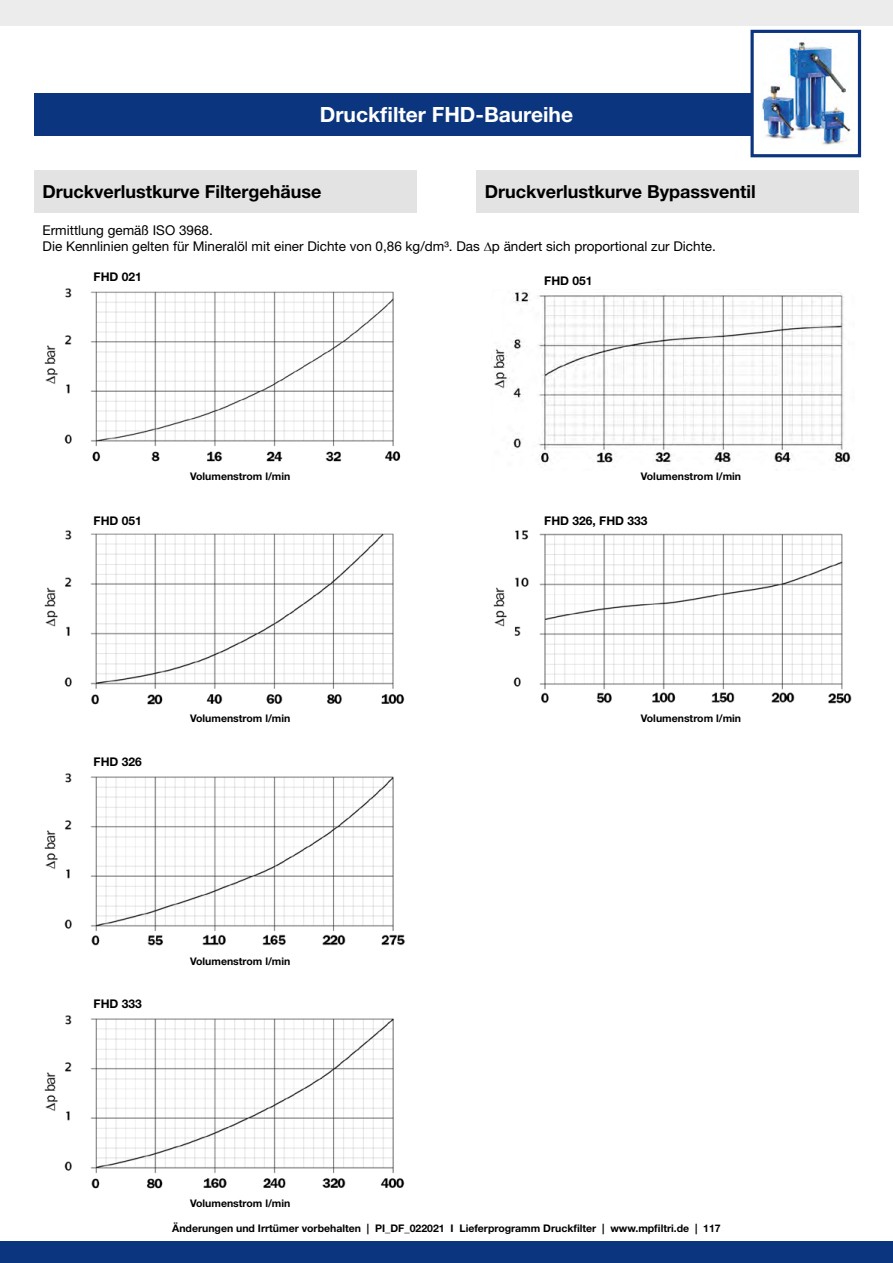
<style>
.page{position:relative;width:893px;height:1263px;background:#fff}
.page>*{position:absolute;margin:0;border:0;box-sizing:border-box;transform-origin:0 0}
.t1{font:700 21px "Helvetica Neue LT Std";color:#fff}
.t2{font:700 18px "Helvetica Neue LT Std";color:#000}
.t3{font:13.5px "Helvetica Neue LT Std";color:#000}
.t4{font:700 12px "Helvetica Neue LT Std";color:#000}
.t5{font:700 10.5px "Helvetica Neue LT Std";color:#000}
</style>
<div class="page">
<div style="left:34px;top:94px;width:719px;height:42px;background:#0b367f"></div>
<div style="left:0;top:0;width:893px;height:26px;background:#ececec"></div>
<div style="left:750px;top:30px;width:111px;height:127px;border:3px solid #0b367f"></div>
<div style="left:0;top:1242px;width:893px;height:21px;background:#0b367f"></div>
<img style="left:761px;top:42px;width:90px;height:104px">
<img style="left:44px;top:288px;width:357px;height:174px">
<img style="left:491px;top:291px;width:361px;height:175px">
<img style="left:44px;top:530px;width:361px;height:175px">
<img style="left:493px;top:530px;width:359px;height:174px">
<img style="left:44px;top:773px;width:362px;height:173px">
<img style="left:44px;top:1015px;width:361px;height:174px">
<div style="left:34px;top:170px;width:383px;height:43px;background:#e3e3e3"></div>
<div style="left:476px;top:170px;width:383px;height:43px;background:#e3e3e3"></div>
<h1 class="t1" style="left:320px;top:102px;width:255px">Druckfilter FHD-Baureihe</h1>
<p class="t2" style="left:43px;top:180px;width:281px">Druckverlustkurve Filtergehäuse</p>
<p class="t3" style="left:43px;top:222px;width:172px">Ermittlung gemäß ISO 3968.</p>
<p class="t3" style="left:43px;top:238px;width:675px">Die Kennlinien gelten für Mineralöl mit einer Dichte von 0,86 kg/dm³. Das p ändert sich proportional zur Dichte.</p>
<p class="t2" style="left:485px;top:180px;width:273px">Druckverlustkurve Bypassventil</p>
<p class="t4" style="left:94px;top:269px;width:50px">FHD 021</p>
<p class="t4" style="left:544px;top:273px;width:50px">FHD 051</p>
<p class="t5" style="left:190px;top:470px;width:102px">Volumenstrom l/min</p>
<p class="t5" style="left:641px;top:470px;width:102px">Volumenstrom l/min</p>
<p class="t4" style="left:94px;top:513px;width:50px">FHD 051</p>
<p class="t4" style="left:544px;top:513px;width:105px">FHD 326, FHD 333</p>
<p class="t4" style="left:94px;top:754px;width:50px">FHD 326</p>
<p class="t5" style="left:190px;top:712px;width:102px">Volumenstrom l/min</p>
<p class="t5" style="left:641px;top:712px;width:102px">Volumenstrom l/min</p>
<p class="t4" style="left:94px;top:996px;width:50px">FHD 333</p>
<p class="t5" style="left:190px;top:954px;width:102px">Volumenstrom l/min</p>
<p class="t5" style="left:190px;top:1197px;width:102px">Volumenstrom l/min</p>
<p class="t5" style="left:172px;top:1222px;width:550px">Änderungen und Irrtümer vorbehalten | PI_DF_022021 I Lieferprogramm Druckfilter | www.mpfiltri.de | 117</p>
</div>
